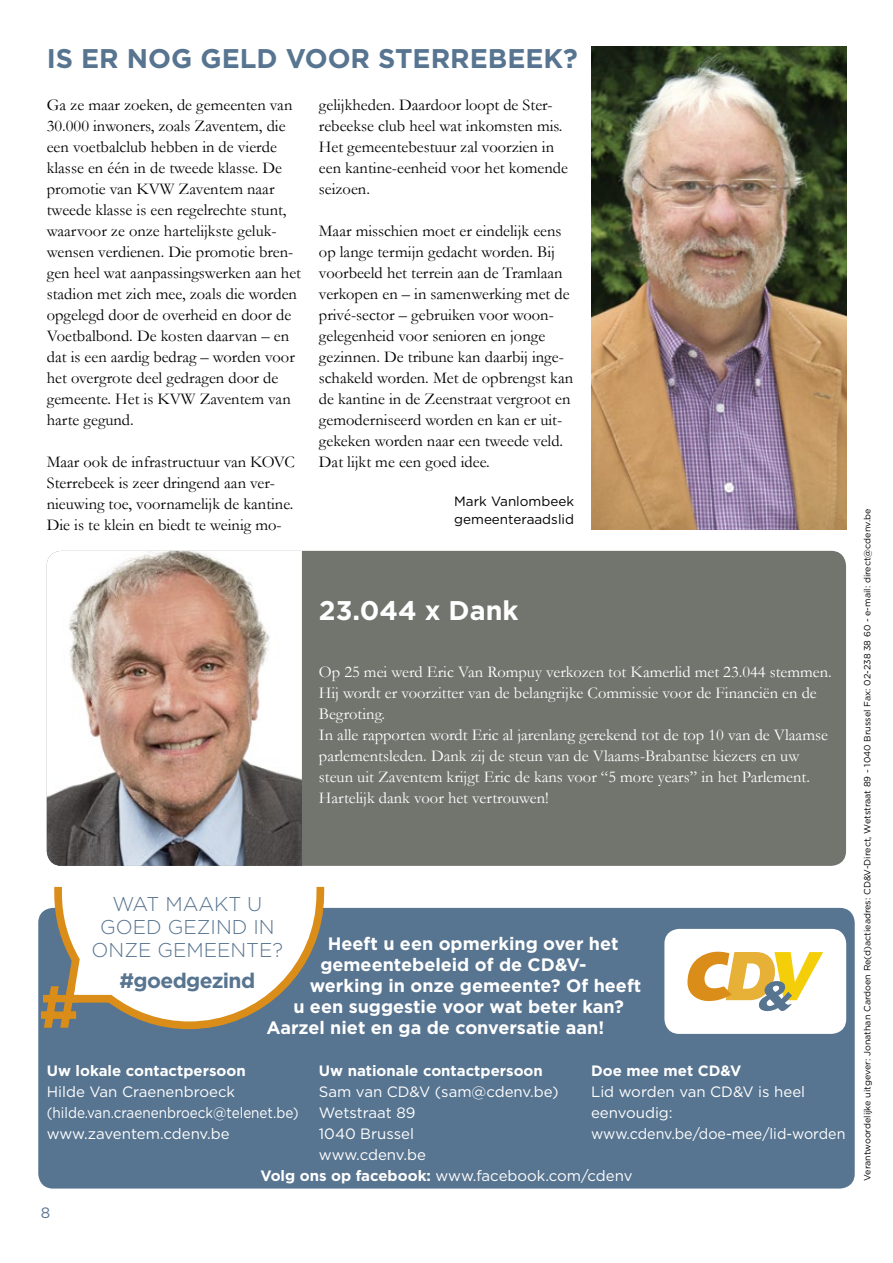
<style>
.page{position:relative;width:893px;height:1263px;background:#fff}
.page>*{position:absolute;margin:0;border:0;box-sizing:border-box;transform-origin:0 0}
.t1{font:700 27px "Gotham";color:#577490}
.t2{font:700 27px "Gotham";color:#fff}
.t3{font:700 21px "Gotham";letter-spacing:-.03em;color:#577490}
.t4{font:300 19.95px/22.8px "Gotham";color:#577490;text-align:center}
.t5{font:700 18px "Gotham";color:#fff}
.t6{font:16.5px/21px "Garamond";color:#000}
.t7{font:16.5px/21px "Garamond";color:#fff}
.t8{font:15px/21px "Gotham";color:#fff}
.t9{font:700 15px "Gotham";color:#fff}
.t10{font:15px "Gotham";color:#577490}
.t11{font:13.5px/18px "Gotham";color:#000}
.t12{font:9px "Gotham";color:#000}
.s1{font-weight:700}
</style>
<div class="page">
<div style="left:47px;top:551px;width:799px;height:315px;background:#71756e;border-radius:15px"></div>
<img style="left:47px;top:551px;width:255px;height:315px">
<div style="left:38px;top:908px;width:817px;height:280px;background:#577490;border-radius:15px"></div>
<div style="left:664px;top:929px;width:182px;height:105px;background:#fff;border-radius:15px"></div>
<svg style="left:687px;top:952px;width:136px;height:59px"></svg>
<svg style="left:41px;top:886px;width:287px;height:144px"></svg>
<img style="left:591px;top:47px;width:255px;height:483px">
<h1 class="t1" style="left:47px;top:41px;width:533px">IS ER NOG GELD VOOR STERREBEEK?</h1>
<p class="t6" style="left:47px;top:94px;width:256px">Ga ze maar zoeken, de gemeenten van 30.000 inwoners, zoals Zaventem, die een voetbalclub hebben in de vierde klasse en één in de tweede klasse. De promotie van KVW Zaventem naar tweede klasse is een regelrechte stunt, waarvoor ze onze hartelijkste geluk&shy;wensen verdienen. Die promotie bren&shy;gen heel wat aanpassingswerken aan het stadion met zich mee, zoals die worden opgelegd door de overheid en door de Voetbalbond. De kosten daarvan – en dat is een aardig bedrag – worden voor het overgrote deel gedragen door de gemeente. Het is KVW Zaventem van harte gegund.</p>
<p class="t6" style="left:47px;top:451px;width:250px">Maar ook de infrastructuur van KOVC Sterrebeek is zeer dringend aan ver&shy;nieuwing toe, voornamelijk de kantine.<br>Die is te klein en biedt te weinig mo-</p>
<p class="t6" style="left:319px;top:94px;width:250px">gelijkheden. Daardoor loopt de Ster&shy;rebeekse club heel wat inkomsten mis.<br>Het gemeentebestuur zal voorzien in een kantine-eenheid voor het komende seizoen.</p>
<p class="t6" style="left:319px;top:220px;width:256px">Maar misschien moet er eindelijk eens op lange termijn gedacht worden. Bij voorbeeld het terrein aan de Tramlaan verkopen en – in samenwerking met de privé-sector – gebruiken voor woon&shy;gelegenheid voor senioren en jonge gezinnen. De tribune kan daarbij inge&shy;schakeld worden. Met de opbrengst kan de kantine in de Zeenstraat vergroot en gemoderniseerd worden en kan er uit&shy;gekeken worden naar een tweede veld.<br>Dat lijkt me een goed idee.</p>
<p class="t11" style="left:454px;top:492px;width:121px">Mark Vanlombeek gemeenteraadslid</p>
<h1 class="t2" style="left:319px;top:592px;width:201px">23.044 x Dank</h1>
<p class="t7" style="left:319px;top:661px;width:514px">Op 25 mei werd Eric Van Rompuy verkozen tot Kamerlid met 23.044 stemmen.<br>Hij wordt er voorzitter van de belangrijke Commissie voor de Financiën en de Begroting.<br>In alle rapporten wordt Eric al jarenlang gerekend tot de top 10 van de Vlaamse parlementsleden. Dank zij de steun van de Vlaams-Brabantse kiezers en uw steun uit Zaventem krijgt Eric de kans voor “5 more years” in het Parlement.<br>Hartelijk dank voor het vertrouwen!</p>
<p class="t4" style="left:92px;top:892px;width:193px">WAT MAAKT U<br>GOED GEZIND IN<br>ONZE GEMEENTE?</p>
<p class="t3" style="left:120px;top:967px;width:137px">#goedgezind</p>
<p class="t5" style="left:328px;top:931px;width:292px">Heeft u een opmerking over het</p>
<p class="t5" style="left:320px;top:952px;width:268px">gemeentebeleid of de CD&amp;V-</p>
<p class="t5" style="left:310px;top:973px;width:333px">werking in onze gemeente? Of heeft</p>
<p class="t5" style="left:293px;top:994px;width:332px">u een suggestie voor wat beter kan?</p>
<p class="t5" style="left:266px;top:1015px;width:339px">Aarzel niet en ga de conversatie aan!</p>
<p class="t9" style="left:47px;top:1061px;width:201px">Uw lokale contactpersoon</p>
<p class="t8" style="left:47px;top:1081px;width:254px">Hilde Van Craenenbroeck (hilde.van.craenenbroeck@telenet.be) www.zaventem.cdenv.be</p>
<p class="t9" style="left:319px;top:1061px;width:225px">Uw nationale contactpersoon</p>
<p class="t8" style="left:319px;top:1081px;width:241px">Sam van CD&amp;V (sam@cdenv.be)<br>Wetstraat 89<br>1040 Brussel<br>www.cdenv.be</p>
<p class="t9" style="left:591px;top:1061px;width:152px">Doe mee met CD&amp;V</p>
<p class="t8" style="left:591px;top:1081px;width:256px">Lid worden van CD&amp;V is heel eenvoudig: www.cdenv.be/doe-mee/lid-worden</p>
<p class="t8" style="left:260px;top:1165px;width:374px"><span class="s1">Volg ons op facebook:</span> www.facebook.com/cdenv</p>
<p class="t10" style="left:41px;top:1203px;width:11px">8</p>
<p class="t12" style="left:861px;top:1181px;width:673px;rotate:-90deg">Verantwoordelijke uitgever: Jonathan Cardoen Re(d)actieadres: CD&amp;V-Direct, Wetstraat 89 - 1040 Brussel Fax: 02-238 38 60 - e-mail: direct@cdenv.be</p>
</div>
